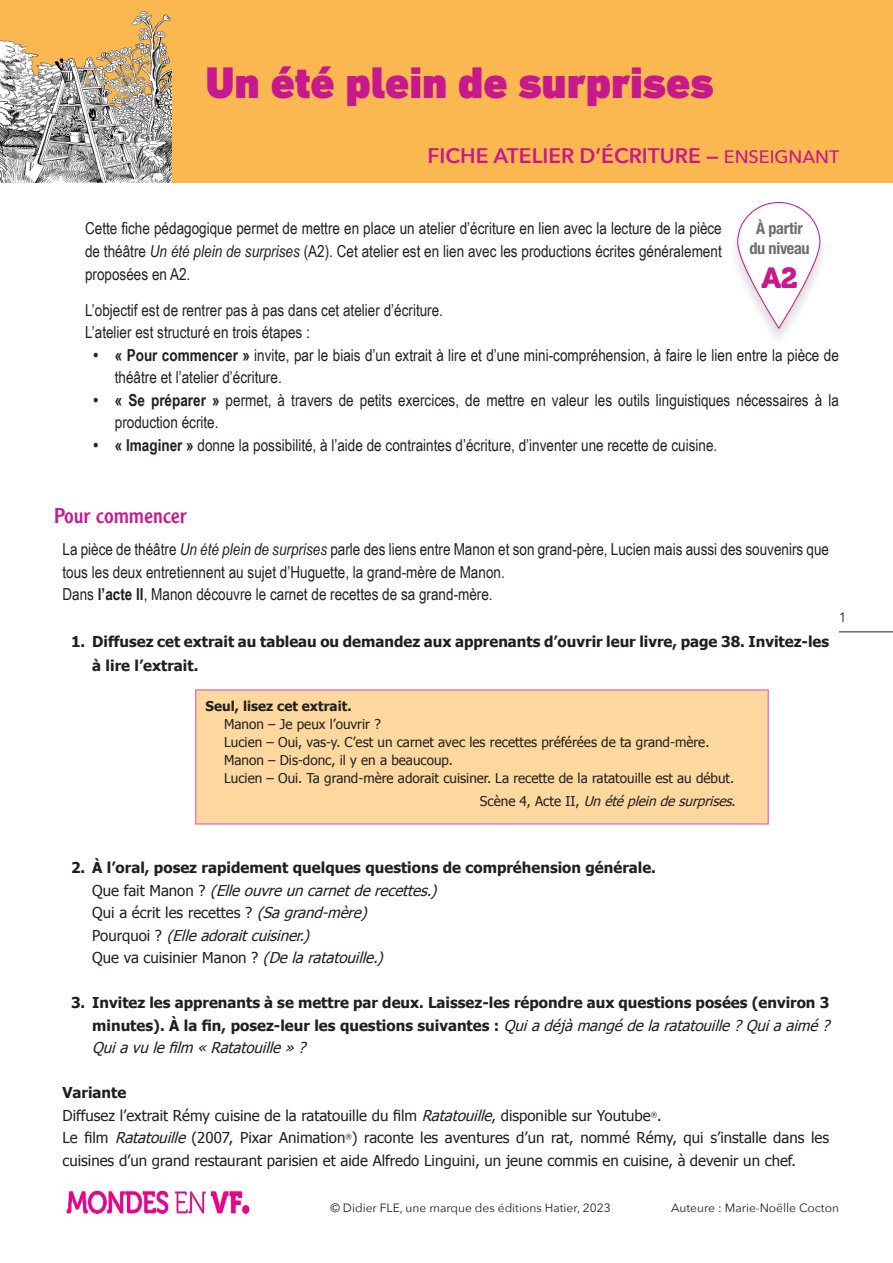
<style>
.page{position:relative;width:893px;height:1263px;background:#fff}
.page>*{position:absolute;margin:0;border:0;box-sizing:border-box;transform-origin:0 0}
.t1{font:900 45px "DIN Next LT Pro";letter-spacing:-.005em;color:#c7188d}
.t2{font:28.8px "Museo 900";color:#c7188d}
.t3{font:600 21px "Avenir Next";color:#c7188d}
.t4{font:21px "Clearface Gothic LT Std";color:#c7188d}
.t5{font:16.5px/22.5px "Arial Narrow";color:#231f20}
.t6{font:700 condensed 16.2px/19.5px "Helvetica Neue LT Std";letter-spacing:-.02em;color:#6c6d70;text-align:center}
.t7{font:700 15px/22.5px "Tahoma";color:#231f20}
.t8{font:15px/22.5px "Tahoma";color:#231f20}
.t9{font:italic 15px "Tahoma";color:#231f20}
.t10{font:13.5px "Tahoma";color:#231f20}
.t11{font:italic 13.5px "Tahoma";color:#231f20}
.t12{font:700 13.5px "Tahoma";color:#231f20}
.t13{font:13.5px "Avenir Next";color:#231f20}
.t14{font:12px "Avenir Next";color:#231f20}
.s1{font-weight:500;font-size:18px}
.s2{font-style:italic}
.s3{font-weight:700}
.s4{font-style:normal}
.s5{font-weight:400;font-style:italic}
</style>
<div class="page">
<img style="left:66px;top:1190px;width:184px;height:25px">
<hr style="left:839px;top:631px;width:54px;height:1px;background:#231f20">
<div style="left:0;top:0;width:893px;height:183px;background:#fcb850"></div>
<svg style="left:737px;top:202px;width:83px;height:127px"></svg>
<img style="left:0;top:11px;width:171px;height:172px">
<div style="left:195px;top:689px;width:574px;height:136px;background:#fdd89e"></div>
<h1 class="t1" style="left:205px;top:56px;width:510px">Un été plein de surprises</h1>
<p class="t3" style="left:428px;top:138px;width:413px">FICHE ATELIER D’ÉCRITURE — <span class="s1">ENSEIGNANT</span></p>
<p class="t6" style="left:749px;top:218px;width:62px">À partir du niveau</p>
<h2 class="t2" style="left:762px;top:262px;width:38px">A2</h2>
<p class="t5" style="left:85px;top:216px;width:638px;text-align:justify">Cette fiche pédagogique permet de mettre en place un atelier d’écriture en lien avec la lecture de la pièce de théâtre <span class="s2">Un été plein de surprises</span> (A2). Cet atelier est en lien avec les productions écrites généralement proposées en A2.</p>
<p class="t5" style="left:85px;top:298px;width:360px">L’objectif est de rentrer pas à pas dans cet atelier d’écriture.</p>
<p class="t5" style="left:85px;top:320px;width:226px">L’atelier est structuré en trois étapes :</p>
<p class="t5" style="left:115px;top:343px;width:726px;text-indent:-21px"><span class="s3">• « Pour commencer »</span> invite, par le biais d’un extrait à lire et d’une mini-compréhension, à faire le lien entre la pièce de théâtre et l’atelier d’écriture.</p>
<p class="t5" style="left:115px;top:388px;width:726px;text-indent:-21px"><span class="s3">• « Se préparer »</span> permet, à travers de petits exercices, de mettre en valeur les outils linguistiques nécessaires à la production écrite.</p>
<p class="t5" style="left:94px;top:433px;width:625px"><span class="s3">• « Imaginer »</span> donne la possibilité, à l’aide de contraintes d’écriture, d’inventer une recette de cuisine.</p>
<p class="t4" style="left:54px;top:503px;width:134px">Pour commencer</p>
<p class="t5" style="left:63px;top:538px;width:768px">La pièce de théâtre <span class="s2">Un été plein de surprises</span> parle des liens entre Manon et son grand-père, Lucien mais aussi des souvenirs que tous les deux entretiennent au sujet d’Huguette, la grand-mère de Manon.</p>
<p class="t5" style="left:63px;top:583px;width:432px">Dans <span class="s3">l’acte II</span>, Manon découvre le carnet de recettes de sa grand-mère.</p>
<p class="t7" style="left:92px;top:628px;width:738px;line-height:24px;text-indent:-21px">1. Diffusez cet extrait au tableau ou demandez aux apprenants d’ouvrir leur livre, page 38. Invitez-les à lire l’extrait.</p>
<p class="t12" style="left:206px;top:697px;width:148px">Seul, lisez cet extrait.</p>
<p class="t10" style="left:224px;top:715px;width:158px">Manon – Je peux l’ouvrir ?</p>
<p class="t10" style="left:224px;top:733px;width:487px">Lucien – Oui, vas-y. C’est un carnet avec les recettes préférées de ta grand-mère.</p>
<p class="t10" style="left:224px;top:751px;width:230px">Manon – Dis-donc, il y en a beaucoup.</p>
<p class="t10" style="left:224px;top:769px;width:512px">Lucien – Oui. Ta grand-mère adorait cuisiner. La recette de la ratatouille est au début.</p>
<p class="t11" style="left:480px;top:792px;width:258px"><span class="s4">S c è n e 4 , A c t e I I ,</span> Unétépleindesurprises<span class="s4">.</span></p>
<p class="t13" style="left:839px;top:606px;width:9px">1</p>
<p class="t7" style="left:71px;top:856px;width:586px">2. À l’oral, posez rapidement quelques questions de compréhension générale.</p>
<p class="t9" style="left:92px;top:880px;width:351px"><span class="s4">Q u e f a i t M a n o n ?</span> (Elleouvreuncarnetderecettes.)</p>
<p class="t8" style="left:92px;top:901px;width:281px">Qui a écrit les recettes ? <span class="s2">(Sagrand-mère)</span></p>
<p class="t9" style="left:92px;top:925px;width:223px"><span class="s4">P o u r q u o i ?</span> (Elleadoraitcuisiner.)</p>
<p class="t8" style="left:92px;top:946px;width:297px">Q u e va c u i s i n i e r M a n o n ? <span class="s2">(Delaratatouille.)</span></p>
<p class="t7" style="left:92px;top:991px;width:743px;text-indent:-21px">3. Invitez les apprenants à se mettre par deux. Laissez-les répondre aux questions posées (environ 3 minutes). À la fin, posez-leur les questions suivantes : <span class="s5">Quiadéjàmangédelaratatouille?Quiaaimé?<br>Quiavulefilm «Ratatouille»?</span></p>
<p class="t7" style="left:63px;top:1081px;width:65px">Variante</p>
<p class="t8" style="left:63px;top:1103px;width:601px">Diffusez l’extrait Rémy cuisine de la ratatouille du film <span class="s2">Ratatouille</span>, disponible sur Youtube<sup>®</sup>.</p>
<p class="t8" style="left:63px;top:1126px;width:768px">Le film <span class="s2">Ratatouille</span> (2007, Pixar Animation<sup>®</sup>) raconte les aventures d’un rat, nommé Rémy, qui s’installe dans les cuisines d’un grand restaurant parisien et aide Alfredo Linguini, un jeune commis en cuisine, à devenir un chef.</p>
<p class="t14" style="left:330px;top:1198px;width:282px">© Didier FLE, une marque des éditions Hatier, 2023</p>
<p class="t14" style="left:671px;top:1198px;width:169px">Auteure : Marie-Noëlle Cocton</p>
</div>
